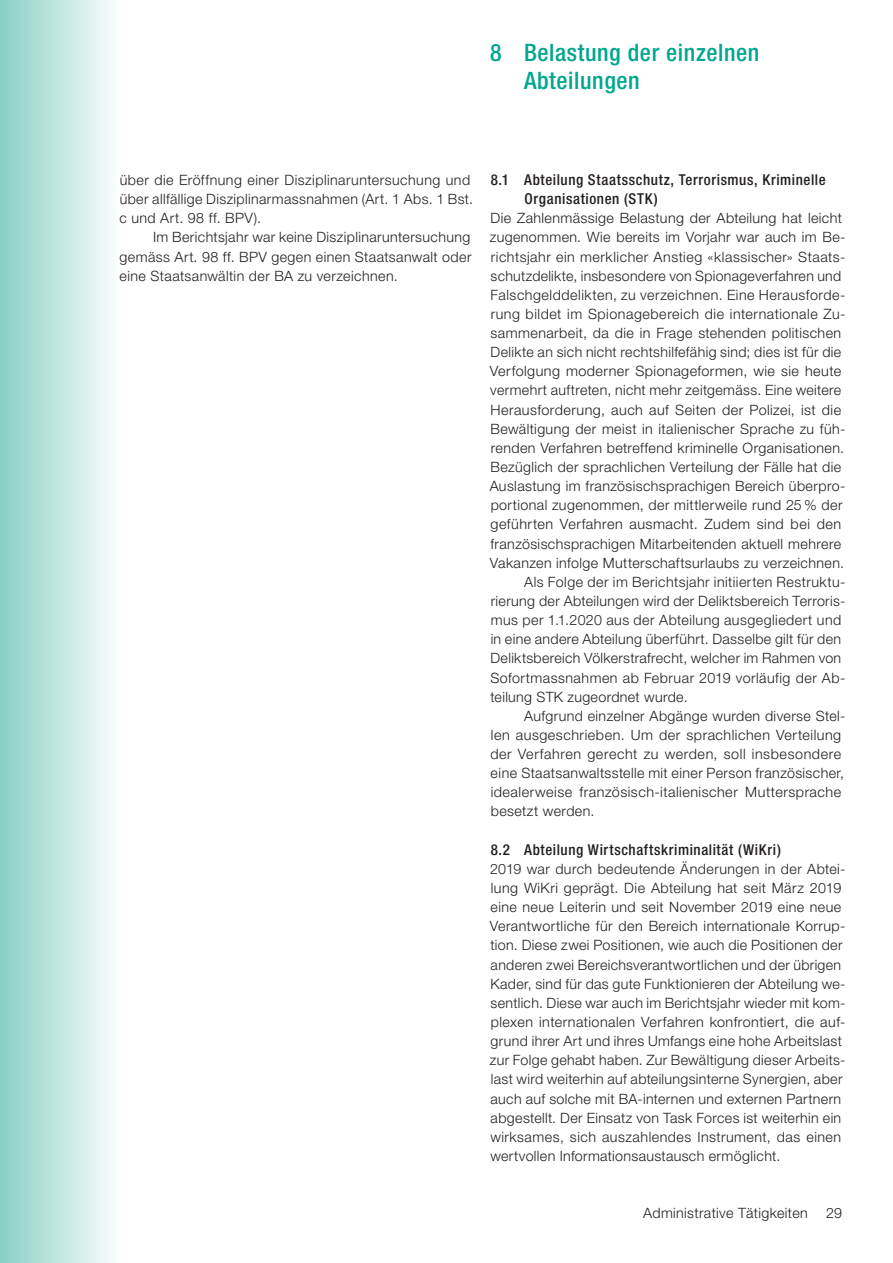
<style>
.page{position:relative;width:893px;height:1263px;background:#fff}
.page>*{position:absolute;margin:0;border:0;box-sizing:border-box;transform-origin:0 0}
.t1{font:500 condensed 24px/28.7px "Helvetica Neue LT Std";letter-spacing:.025em;color:#00a78e}
.t2{font:500 condensed 15px/19.2px "Helvetica Neue LT Std";letter-spacing:.04em;color:#231f20}
.t3{font:300 14.25px/19.2px "Helvetica Neue LT Std";letter-spacing:.03em;color:#231f20}
</style>
<div class="page">
<div style="left:0;top:0;width:119px;height:1263px;background:linear-gradient(to right,#88cfc4,#fdfefe)"></div>
<h1 class="t1" style="left:524px;top:37px;width:237px;text-indent:-34px">8 Belastung der einzelnen<br>Abteilungen</h1>
<p class="t3" style="left:120px;top:170px;width:355px">über die Eröffnung einer Disziplinaruntersuchung und über allfällige Disziplinarmassnahmen (Art. 1 Abs. 1 Bst. c und Art. 98 ff. BPV).</p>
<p class="t3" style="left:120px;top:227px;width:353px;text-align:justify;text-indent:34px">Im Berichtsjahr war keine Disziplinaruntersuchung gemäss Art. 98 ff. BPV gegen einen Staatsanwalt oder eine Staatsanwältin der BA zu verzeichnen.</p>
<p class="t2" style="left:525px;top:170px;width:302px;text-indent:-34px">8.1 Abteilung Staatsschutz, Terrorismus, Kriminelle<br>Organisationen (STK)</p>
<p class="t3" style="left:491px;top:208px;width:353px">Die Zahlenmässige Belastung der Abteilung hat leicht</p>
<p class="t3" style="left:490px;top:227px;width:357px">zugenommen. Wie bereits im Vorjahr war auch im Be-</p>
<p class="t3" style="left:491px;top:247px;width:356px">richtsjahr ein merklicher Anstieg «klassischer» Staats-</p>
<p class="t3" style="left:491px;top:266px;width:352px">schutzdelikte, insbesondere von Spionageverfahren und</p>
<p class="t3" style="left:491px;top:285px;width:356px">Falschgelddelikten, zu verzeichnen. Eine Herausforde-</p>
<p class="t3" style="left:491px;top:304px;width:356px">rung bildet im Spionagebereich die internationale Zu-</p>
<p class="t3" style="left:491px;top:323px;width:352px">sammenarbeit, da die in Frage stehenden politischen</p>
<p class="t3" style="left:491px;top:342px;width:352px">Delikte an sich nicht rechtshilfefähig sind; dies ist für die</p>
<p class="t3" style="left:490px;top:361px;width:353px">Verfolgung moderner Spionageformen, wie sie heute</p>
<p class="t3" style="left:490px;top:380px;width:352px">vermehrt auftreten, nicht mehr zeitgemäss. Eine weitere</p>
<p class="t3" style="left:491px;top:400px;width:352px">Herausforderung, auch auf Seiten der Polizei, ist die</p>
<p class="t3" style="left:491px;top:419px;width:356px">Bewältigung der meist in italienischer Sprache zu füh-</p>
<p class="t3" style="left:491px;top:438px;width:355px">renden Verfahren betreffend kriminelle Organisationen.</p>
<p class="t3" style="left:491px;top:457px;width:352px">Bezüglich der sprachlichen Verteilung der Fälle hat die</p>
<p class="t3" style="left:490px;top:476px;width:357px">Auslastung im französischsprachigen Bereich überpro-</p>
<p class="t3" style="left:491px;top:495px;width:353px">portional zugenommen, der mittlerweile rund 25 % der</p>
<p class="t3" style="left:491px;top:514px;width:352px">geführten Verfahren ausmacht. Zudem sind bei den</p>
<p class="t3" style="left:490px;top:534px;width:352px">französischsprachigen Mitarbeitenden aktuell mehrere</p>
<p class="t3" style="left:490px;top:553px;width:356px">Vakanzen infolge Mutterschaftsurlaubs zu verzeichnen.</p>
<p class="t3" style="left:524px;top:572px;width:323px">Als Folge der im Berichtsjahr initiierten Restruktu-</p>
<p class="t3" style="left:491px;top:591px;width:356px">rierung der Abteilungen wird der Deliktsbereich Terroris-</p>
<p class="t3" style="left:491px;top:610px;width:352px">mus per 1.1.2020 aus der Abteilung ausgegliedert und</p>
<p class="t3" style="left:491px;top:629px;width:352px">in eine andere Abteilung überführt. Dasselbe gilt für den</p>
<p class="t3" style="left:491px;top:648px;width:352px">Deliktsbereich Völkerstrafrecht, welcher im Rahmen von</p>
<p class="t3" style="left:490px;top:667px;width:356px">Sofortmassnahmen ab Februar 2019 vorläufig der Ab-</p>
<p class="t3" style="left:490px;top:687px;width:199px">teilung STK zugeordnet wurde.</p>
<p class="t3" style="left:524px;top:706px;width:323px">Aufgrund einzelner Abgänge wurden diverse Stel-</p>
<p class="t3" style="left:491px;top:725px;width:352px">len ausgeschrieben. Um der sprachlichen Verteilung</p>
<p class="t3" style="left:490px;top:744px;width:352px">der Verfahren gerecht zu werden, soll insbesondere</p>
<p class="t3" style="left:491px;top:763px;width:355px">eine Staatsanwaltsstelle mit einer Person französischer,</p>
<p class="t3" style="left:491px;top:782px;width:352px">idealerweise französisch-italienischer Muttersprache</p>
<p class="t3" style="left:491px;top:801px;width:105px">besetzt werden.</p>
<p class="t2" style="left:491px;top:840px;width:292px">8.2 Abteilung Wirtschaftskriminalität (WiKri)</p>
<p class="t3" style="left:490px;top:859px;width:357px">2019 war durch bedeutende Änderungen in der Abtei&shy;lung WiKri geprägt. Die Abteilung hat seit März 2019 eine neue Leiterin und seit November 2019 eine neue Verantwortliche für den Bereich internationale Korrup&shy;tion. Diese zwei Positionen, wie auch die Positionen der anderen zwei Bereichsverantwortlichen und der übrigen Kader, sind für das gute Funktionieren der Abteilung we&shy;sentlich. Diese war auch im Berichtsjahr wieder mit kom&shy;plexen internationalen Verfahren konfrontiert, die auf&shy;grund ihrer Art und ihres Umfangs eine hohe Arbeitslast zur Folge gehabt haben. Zur Bewältigung dieser Arbeits&shy;last wird weiterhin auf abteilungsinterne Synergien, aber auch auf solche mit BA-internen und externen Partnern abgestellt. Der Einsatz von Task Forces ist weiterhin ein wirksames, sich auszahlendes Instrument, das einen wertvollen Informationsaustausch ermöglicht.</p>
<p class="t3" style="left:643px;top:1203px;width:166px">Administrative Tätigkeiten</p>
<p class="t3" style="left:826px;top:1203px;width:17px">29</p>
</div>
